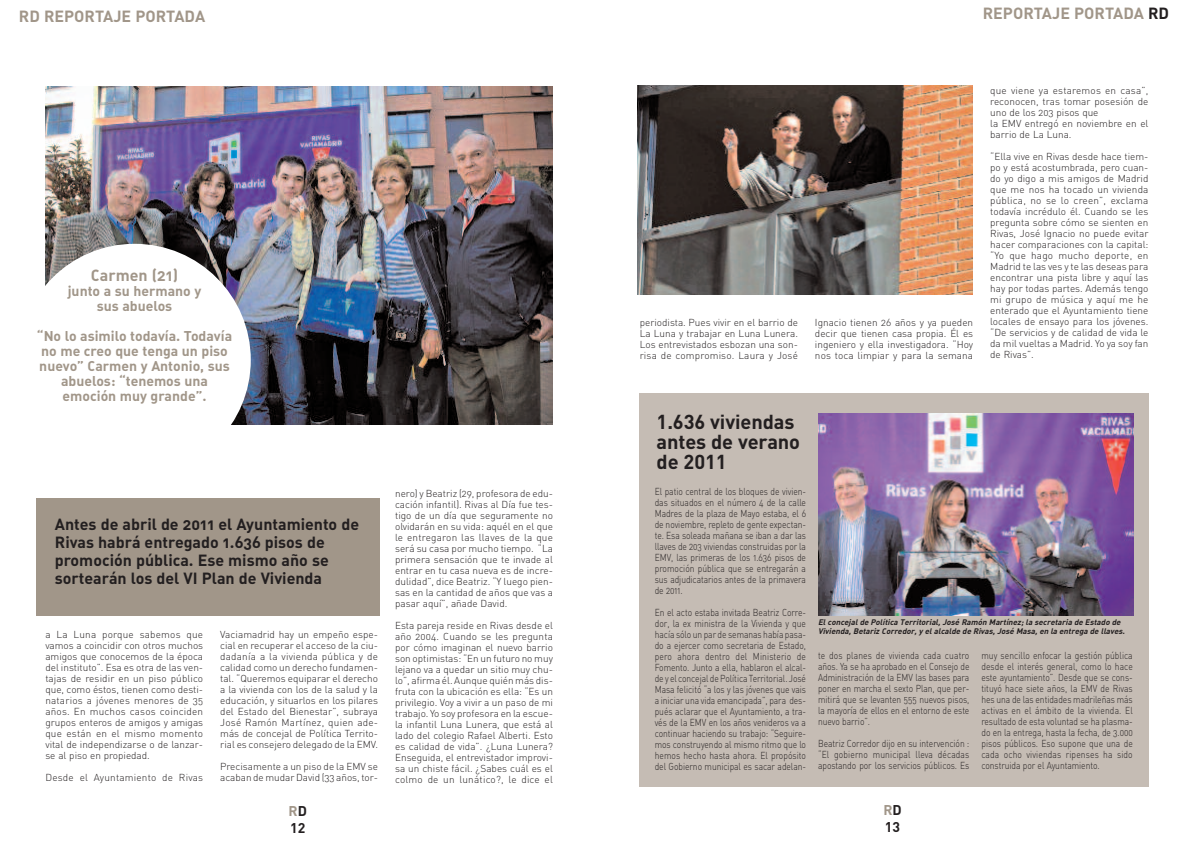
<style>
.page{position:relative;width:1191px;height:842px;background:#fff}
.page>*{position:absolute;margin:0;border:0;box-sizing:border-box;transform-origin:0 0}
.t1{font:700 20px/20px "DIN";letter-spacing:-.005em;color:#231f20}
.t2{font:16px/18px "DIN Bold Alternate";color:#231f20}
.t3{font:700 16px "DIN";color:#a19689}
.t4{font:16px "DIN Bold Alternate";color:#a19689}
.t5{font:14px/15px "DIN Bold Alternate";color:#a19689;text-align:center}
.t6{font:700 14px/17px "DIN";color:#231f20}
.t7{font:10px/11px "DIN Light Alternate";color:#231f20;text-align:justify}
.t8{font:10px/11px "DIN Light Alternate";color:#231f20;text-align:justify;scale:.85 1}
.t9{font:10px "DIN Light Alternate";letter-spacing:.02em;color:#231f20}
.t10{font:italic 8px/9px "DIN Bold Alternate";color:#231f20}
.s1{color:#231f20}
.s2{color:#a19689}
</style>
<div class="page">
<img style="left:45px;top:86px;width:507px;height:339px">
<div style="left:639px;top:393px;width:509px;height:393px;background:#c5bcb4"></div>
<img style="left:818px;top:414px;width:315px;height:202px">
<img style="left:638px;top:85px;width:334px;height:209px">
<div style="left:37px;top:498px;width:343px;height:118px;background:#a19689"></div>
<div style="left:18px;top:244px;width:233px;height:232px;background:#fff;border-radius:50%"></div>
<h2 class="t3" style="left:19px;top:6px;width:188px">RD REPORTAJE PORTADA</h2>
<h2 class="t3" style="left:982px;top:3px;width:188px">REPORTAJE PORTADA <span class="s1">RD</span></h2>
<h2 class="t4" style="left:91px;top:264px;width:89px">Carmen (21)</h2>
<h3 class="t5" style="left:68px;top:282px;width:135px">junto a su hermano y sus abuelos</h3>
<h3 class="t5" style="left:37px;top:327px;width:197px">“No lo asimilo todavía. Todavía no me creo que tenga un piso nuevo” Carmen y Antonio, sus abuelos: “tenemos una emoción muy grande”.</h3>
<h2 class="t2" style="left:55px;top:515px;width:306px">Antes de abril de 2011 el Ayuntamiento de Rivas habrá entregado 1.636 pisos de promoción pública. Ese mismo año se sortearán los del VI Plan de Vivienda</h2>
<p class="t7" style="left:45px;top:629px;width:159px">a La Luna porque sabemos que vamos a coincidir con otros muchos amigos que conocemos de la época del instituto”. Esa es otra de las ven&shy;tajas de residir en un piso público que, como éstos, tienen como desti&shy;natarios a jóvenes menores de 35 años. En muchos casos coinciden grupos enteros de amigos y amigas que están en el mismo momento vital de independizarse o de lanzar&shy;se al piso en propiedad.</p>
<p class="t9" style="left:45px;top:772px;width:159px">Desde el Ayuntamiento de Rivas</p>
<p class="t7" style="left:220px;top:629px;width:159px">Vaciamadrid hay un empeño espe&shy;cial en recuperar el acceso de la ciu&shy;dadanía a la vivienda pública y de calidad como un derecho fundamen&shy;tal. “Queremos equiparar el derecho a la vivienda con los de la salud y la educación, y situarlos en los pilares del Estado del Bienestar”, subraya José Ramón Martínez, quien ade&shy;más de concejal de Política Territo&shy;rial es consejero delegado de la EMV.</p>
<p class="t7" style="left:220px;top:761px;width:159px">Precisamente a un piso de la EMV se acaban de mudarDavid (33 años,tor-</p>
<h3 class="t6" style="left:288px;top:802px;width:20px"><span class="s2">R</span>D<br>12</h3>
<p class="t7" style="left:395px;top:487px;width:159px">nero) y Beatriz (29, profesora de edu&shy;cación infantil). Rivas al Día fue tes&shy;tigo de un día que seguramente no olvidarán en su vida: aquél en el que le entregaron las llaves de la que será su casa por mucho tiempo. “La primera sensación que te invade al entrar en tu casa nueva es de incre&shy;dulidad”, dice Beatriz. “Y luego pien&shy;sas en la cantidad de años que vas a pasar aquí”, añade David.</p>
<p class="t7" style="left:395px;top:619px;width:159px">Esta pareja reside en Rivas desde el año 2004. Cuando se les pregunta por cómo imaginan el nuevo barrio son optimistas: “En un futuro no muy lejano va a quedar un sitio muy chu&shy;lo”, afirma él. Aunque quién más dis&shy;fruta con la ubicación es ella: “Es un privilegio. Voy a vivir a un paso de mi trabajo. Yo soy profesora en la escue&shy;la infantil Luna Lunera, que está al lado del colegio Rafael Alberti. Esto es calidad de vida”. ¿Luna Lunera?<br>Enseguida, el entrevistador improvi&shy;sa un chiste fácil. ¿Sabes cuál es el colmo de un lunático?, le dice el</p>
<p class="t7" style="left:639px;top:317px;width:160px">periodista. Pues vivir en el barrio de La Luna y trabajar en Luna Lunera.<br>Los entrevistados esbozan una son&shy;risa de compromiso. Laura y José</p>
<p class="t7" style="left:815px;top:317px;width:160px">Ignacio tienen 26 años y ya pueden decir que tienen casa propia. Él es ingeniero y ella investigadora. “Hoy nos toca limpiar y para la semana</p>
<p class="t7" style="left:990px;top:85px;width:160px;text-align:left">que viene ya estaremos en casa”, reconocen, tras tomar posesión de uno de los 203 pisos que<br>la EMV entregó en noviembre en el barrio de La Luna.</p>
<p class="t7" style="left:990px;top:151px;width:160px">“Ella vive en Rivas desde hace tiem&shy;po y está acostumbrada, pero cuan&shy;do yo digo a mis amigos de Madrid que me nos ha tocado un vivienda pública, no se lo creen”, exclama todavía incrédulo él. Cuando se les pregunta sobre cómo se sienten en Rivas, José Ignacio no puede evitar hacer comparaciones con la capital: “Yo que hago mucho deporte, en Madrid te las ves y te las deseas para encontrar una pista libre y aquí las hay por todas partes. Además tengo mi grupo de música y aquí me he enterado que el Ayuntamiento tiene locales de ensayo para los jóvenes. “De servicios y de calidad de vida le da mil vueltas a Madrid. Yo ya soy fan de Rivas”.</p>
<h1 class="t1" style="left:656px;top:411px;width:145px">1.636 viviendas antes de verano de 2011</h1>
<p class="t8" style="left:655px;top:485px;width:179px">El patio central de los bloques de vivien&shy;das situados en el número 4 de la calle Madres de la plaza de Mayo estaba, el 6 de noviembre, repleto de gente expectan&shy;te. Esa soleada mañana se iban a dar las llaves de 203 viviendas construidas por la EMV, las primeras de los 1.636 pisos de promoción pública que se entregarán a sus adjudicatarios antes de la primavera de 2011.</p>
<p class="t8" style="left:655px;top:606px;width:179px">En el acto estaba invitada Beatriz Corre&shy;dor, la ex ministra de la Vivienda y que hacía sólo un par de semanas había pasa&shy;do a ejercer como secretaria de Estado, pero ahora dentro del Ministerio de Fomento. Junto a ella, hablaron el alcal&shy;de y el concejal de Política Territorial. José Masa felicitó “a los y las jóvenes que vais a iniciar una vida emancipada”, para des&shy;pués aclarar que el Ayuntamiento, a tra&shy;vés de la EMV en los años venideros va a continuar haciendo su trabajo: “Seguire&shy;mos construyendo al mismo ritmo que lo hemos hecho hasta ahora. El propósito del Gobierno municipal es sacar adelan-</p>
<p class="t10" style="left:818px;top:617px;width:310px">El concejal de Política Territorial, José Ramón Martínez; la secretaria de Estado de<br>Vivienda, Betariz Corredor, y el alcalde de Rivas, José Masa, en la entrega de llaves.</p>
<p class="t8" style="left:818px;top:649px;width:179px">te dos planes de vivienda cada cuatro años. Ya se ha aprobado en el Consejo de Administración de la EMV las bases para poner en marcha el sexto Plan, que per&shy;mitirá que se levanten 555 nuevos pisos, la mayoría de ellos en el entorno de este nuevo barrio”.</p>
<p class="t8" style="left:818px;top:737px;width:179px">Beatriz Corredor dijo en su intervención : “El gobierno municipal lleva décadas apostando por los servicios públicos. Es</p>
<p class="t8" style="left:981px;top:649px;width:179px">muy sencillo enfocar la gestión pública desde el interés general, como lo hace este ayuntamiento”. Desde que se cons&shy;tituyó hace siete años, la EMV de Rivas hes una de las entidades madrileñas más activas en el ámbito de la vivienda. El resultado de esta voluntad se ha plasma&shy;do en la entrega, hasta la fecha, de 3.000 pisos públicos. Eso supone que una de cada ocho viviendas ripenses ha sido construida por el Ayuntamiento.</p>
<h3 class="t6" style="left:883px;top:801px;width:20px"><span class="s2">R</span>D<br>13</h3>
</div>
